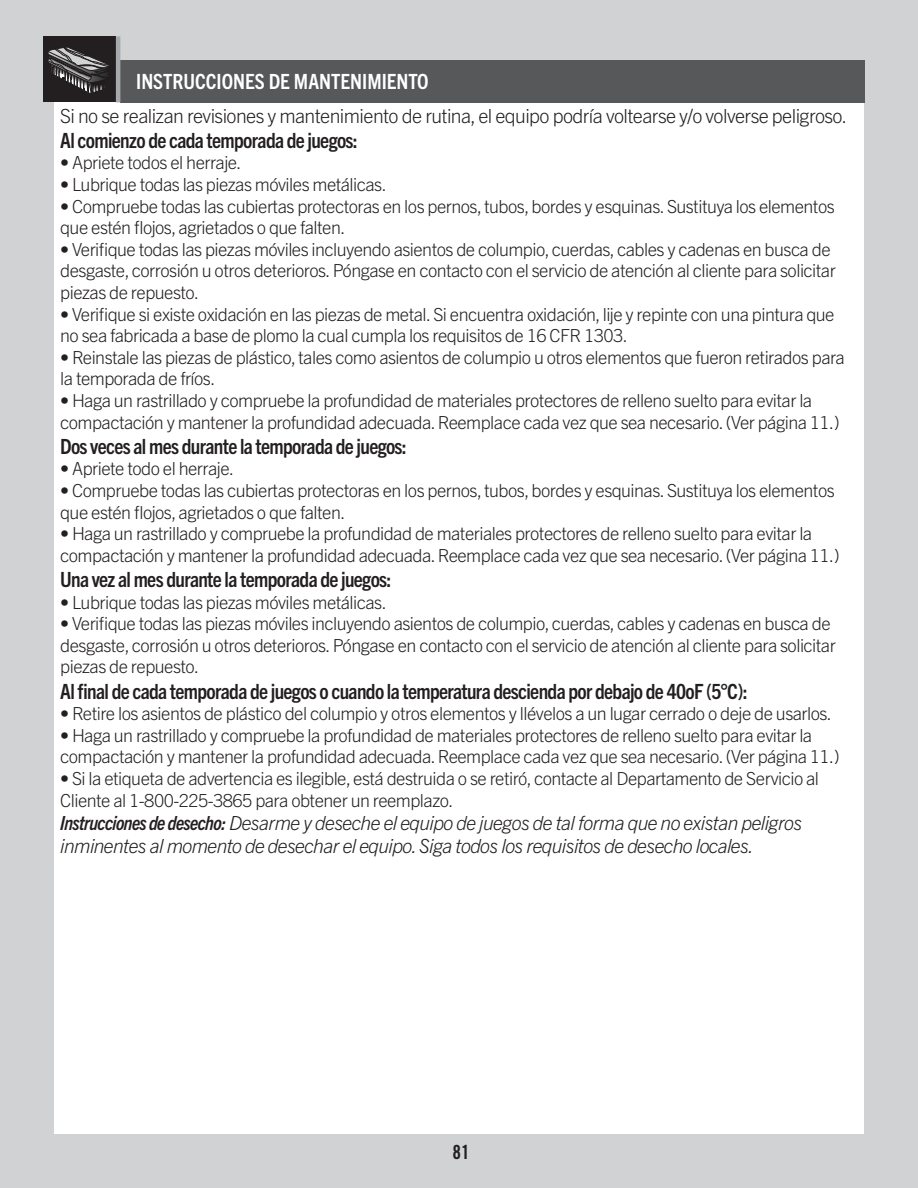
<style>
.page{position:relative;width:918px;height:1188px;background:#d1d2d4}
.page>*{position:absolute;margin:0;border:0;box-sizing:border-box;transform-origin:0 0}
.t1{font:700 condensed 21px "Trade Gothic Next LT Pro";letter-spacing:-.03em;color:#231f20}
.t2{font:700 condensed 21px "Trade Gothic Next LT Pro";color:#fff}
.t3{font:italic 300 19.5px/23.4px "Trade Gothic Next LT Pro";letter-spacing:-.03em;color:#231f20}
.t4{font:300 19.5px "Trade Gothic Next LT Pro";letter-spacing:-.03em;color:#231f20}
.t5{font:19.5px "Trade Gothic LT Std Bd Cn 20";color:#231f20}
.t6{font:300 18px/21.6px "Trade Gothic Next LT Pro";letter-spacing:-.03em;color:#231f20}
.s1{font-weight:700;font-stretch:condensed}
</style>
<div class="page">
<div style="left:120px;top:60px;width:744px;height:42px;background:#57585a"></div>
<div style="left:43px;top:36px;width:73px;height:66px;background:#231f20"></div>
<hr style="left:116px;top:36px;width:4px;height:66px;background:#a8a9ad">
<div style="left:54px;top:103px;width:810px;height:1031px;background:#fff"></div>
<svg style="left:48px;top:47px;width:61px;height:46px"></svg>
<p class="t2" style="left:136px;top:74px;width:294px">INSTRUCCIONES DE MANTENIMIENTO</p>
<p class="t4" style="left:60px;top:109px;width:789px">Si no se realizan revisiones y mantenimiento de rutina, el equipo podría voltearse y/o volverse peligroso.</p>
<p class="t1" style="left:60px;top:133px;width:299px">Al comienzo de cada temporada de juegos:</p>
<p class="t6" style="left:60px;top:154px;width:183px">• Apriete todos el herraje.</p>
<p class="t6" style="left:60px;top:175px;width:328px">• Lubrique todas las piezas móviles metálicas.</p>
<p class="t6" style="left:60px;top:197px;width:776px">• Compruebe todas las cubiertas protectoras en los pernos, tubos, bordes y esquinas. Sustituya los elementos que estén flojos, agrietados o que falten.</p>
<p class="t6" style="left:60px;top:240px;width:777px">• Verifique todas las piezas móviles incluyendo asientos de columpio, cuerdas, cables y cadenas en busca de desgaste, corrosión u otros deterioros. Póngase en contacto con el servicio de atención al cliente para solicitar piezas de repuesto.</p>
<p class="t6" style="left:60px;top:305px;width:776px">• Verifique si existe oxidación en las piezas de metal. Si encuentra oxidación, lije y repinte con una pintura que no sea fabricada a base de plomo la cual cumpla los requisitos de 16 CFR 1303.</p>
<p class="t6" style="left:60px;top:348px;width:786px">• Reinstale las piezas de plástico, tales como asientos de columpio u otros elementos que fueron retirados para la temporada de fríos.</p>
<p class="t6" style="left:60px;top:391px;width:781px">• Haga un rastrillado y compruebe la profundidad de materiales protectores de relleno suelto para evitar la compactación y mantener la profundidad adecuada. Reemplace cada vez que sea necesario. (Ver página 11.)</p>
<p class="t1" style="left:60px;top:439px;width:348px">Dos veces al mes durante la temporada de juegos:</p>
<p class="t6" style="left:60px;top:460px;width:175px">• Apriete todo el herraje.</p>
<p class="t6" style="left:60px;top:481px;width:776px">• Compruebe todas las cubiertas protectoras en los pernos, tubos, bordes y esquinas. Sustituya los elementos que estén flojos, agrietados o que falten.</p>
<p class="t6" style="left:60px;top:525px;width:781px">• Haga un rastrillado y compruebe la profundidad de materiales protectores de relleno suelto para evitar la compactación y mantener la profundidad adecuada. Reemplace cada vez que sea necesario. (Ver página 11.)</p>
<p class="t1" style="left:60px;top:572px;width:333px">Una vez al mes durante la temporada de juegos:</p>
<p class="t6" style="left:60px;top:593px;width:328px">• Lubrique todas las piezas móviles metálicas.</p>
<p class="t6" style="left:60px;top:615px;width:777px">• Verifique todas las piezas móviles incluyendo asientos de columpio, cuerdas, cables y cadenas en busca de desgaste, corrosión u otros deterioros. Póngase en contacto con el servicio de atención al cliente para solicitar piezas de repuesto.</p>
<p class="t1" style="left:60px;top:684px;width:689px">Al final de cada temporada de juegos o cuando la temperatura descienda por debajo de 40oF (5°C):</p>
<p class="t6" style="left:60px;top:705px;width:773px">• Retire los asientos de plástico del columpio y otros elementos y llévelos a un lugar cerrado o deje de usarlos.</p>
<p class="t6" style="left:60px;top:726px;width:781px">• Haga un rastrillado y compruebe la profundidad de materiales protectores de relleno suelto para evitar la compactación y mantener la profundidad adecuada. Reemplace cada vez que sea necesario. (Ver página 11.)</p>
<p class="t6" style="left:60px;top:769px;width:760px">• Si la etiqueta de advertencia es ilegible, está destruida o se retiró, contacte al Departamento de Servicio al<br>Cliente al 1-800-225-3865 para obtener un reemplazo.</p>
<p class="t3" style="left:60px;top:814px;width:744px"><span class="s1">Instrucciones de desecho:</span> Desarme y deseche el equipo de juegos de tal forma que no existan peligros inminentes al momento de desechar el equipo. Siga todos los requisitos de desecho locales.</p>
<p class="t5" style="left:453px;top:1146px;width:19px">81</p>
</div>
